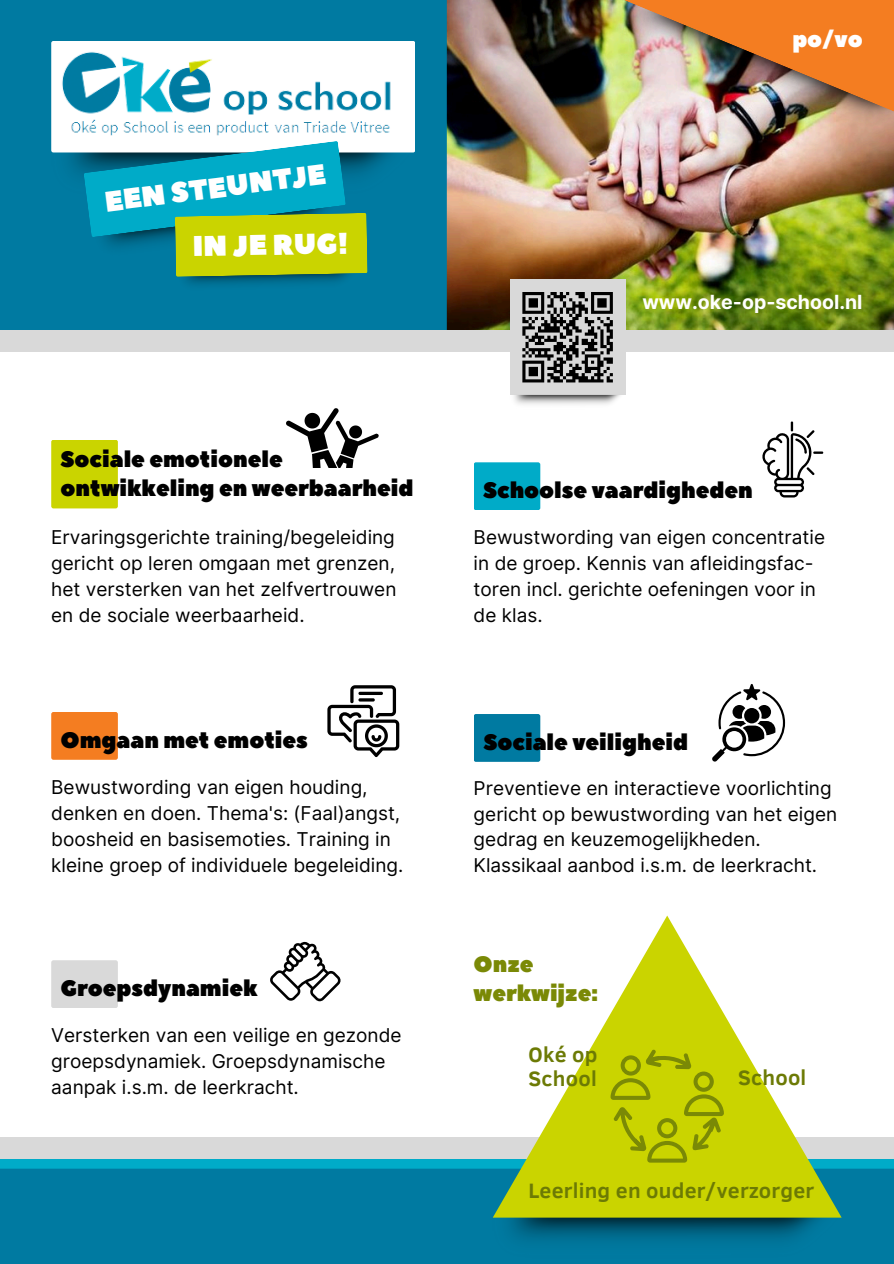
<style>
.page{position:relative;width:894px;height:1264px;background:#fff}
.page>*{position:absolute;margin:0;border:0;box-sizing:border-box;transform-origin:0 0}
.t1{font:28.5px "Peace Sans";color:#fff}
.t2{font:22.35px/28.8px "Peace Sans";color:#000}
.t3{font:22.35px "Peace Sans";color:#7a8906}
.t4{font:22.35px "Peace Sans";color:#fff}
.t5{font:700 21.3px/23.7px "Clear Sans";letter-spacing:.01em;color:#6c7a05}
.t6{font:700 19.5px "Inter";color:#fff}
.t7{font:19.05px/25.8px "Inter";color:#000}
</style>
<div class="page">
<svg style="left:0;top:1158px;width:893px;height:105px"></svg>
<img style="left:492px;top:1217px;width:349px;height:41px">
<div style="left:0;top:0;width:446px;height:330px;background:#007aa1"></div>
<img style="left:446px;top:155px;width:447px;height:175px">
<img style="left:174px;top:277px;width:193px;height:19px">
<svg style="left:51px;top:41px;width:364px;height:236px"></svg>
<img style="left:415px;top:0;width:478px;height:155px">
<img style="left:60px;top:50px;width:336px;height:90px">
<div style="left:0;top:330px;width:893px;height:21px;background:#d9d9d9"></div>
<div style="left:509px;top:279px;width:116px;height:116px;background:#d9d9d9"></div>
<svg style="left:522px;top:292px;width:91px;height:91px"></svg>
<img style="left:509px;top:391px;width:111px;height:14px">
<svg style="left:327px;top:685px;width:72px;height:72px"></svg>
<div style="left:0;top:1137px;width:893px;height:21px;background:#d9d9d9"></div>
<svg style="left:492px;top:915px;width:349px;height:302px"></svg>
<svg style="left:610px;top:1045px;width:114px;height:117px"></svg>
<svg style="left:762px;top:421px;width:61px;height:76px"></svg>
<div style="left:473px;top:462px;width:67px;height:48px;background:#00abc8;border-radius:2px"></div>
<div style="left:51px;top:712px;width:67px;height:47px;background:#f47d21;border-radius:2px"></div>
<div style="left:51px;top:960px;width:67px;height:48px;background:#d9d9d9;border-radius:2px"></div>
<div style="left:473px;top:714px;width:67px;height:47px;background:#007aa1;border-radius:2px"></div>
<svg style="left:712px;top:684px;width:72px;height:77px"></svg>
<svg style="left:286px;top:408px;width:93px;height:59px"></svg>
<div style="left:51px;top:439px;width:67px;height:69px;background:#cad400;border-radius:2px"></div>
<svg style="left:270px;top:941px;width:71px;height:60px"></svg>
<p class="t1" style="left:102px;top:183px;width:224px;rotate:-7deg">EEN STEUNTJE</p>
<p class="t1" style="left:192px;top:227px;width:157px;rotate:-1deg">IN JE RUG!</p>
<p class="t2" style="left:61px;top:446px;width:354px">Sociale emotionele ontwikkeling en weerbaarheid</p>
<p class="t7" style="left:51px;top:524px;width:347px;text-align:justify">Ervaringsgerichte training/begeleiding gericht op leren omgaan met grenzen, het versterken van het zelfvertrouwen en de sociale weerbaarheid.</p>
<p class="t2" style="left:61px;top:726px;width:249px">Omgaan met emoties</p>
<p class="t7" style="left:51px;top:774px;width:353px">Bewustwording van eigen houding, denken en doen. Thema's: (Faal)angst, boosheid en basisemoties. Training in kleine groep of individuele begeleiding.</p>
<p class="t2" style="left:61px;top:974px;width:198px">Groepsdynamiek</p>
<p class="t7" style="left:51px;top:1022px;width:352px">Versterken van een veilige en gezonde groepsdynamiek. Groepsdynamische aanpak i.s.m. de leerkracht.</p>
<p class="t4" style="left:792px;top:24px;width:72px">po/vo</p>
<p class="t6" style="left:642px;top:290px;width:222px">www.oke-op-school.nl</p>
<p class="t2" style="left:483px;top:476px;width:271px">Schoolse vaardigheden</p>
<p class="t7" style="left:473px;top:524px;width:353px">Bewustwording van eigen concentratie in de groep. Kennis van afleidingsfac&shy;toren incl. gerichte oefeningen voor in de klas.</p>
<p class="t2" style="left:483px;top:728px;width:206px">Sociale veiligheid</p>
<p class="t7" style="left:473px;top:774px;width:365px">Preventieve en interactieve voorlichting gericht op bewustwording van het eigen gedrag en keuzemogelijkheden.<br>Klassikaal aanbod i.s.m. de leerkracht.</p>
<p class="t3" style="left:473px;top:949px;width:61px">Onze</p>
<h2 class="t3" style="left:473px;top:978px;width:126px">werkwijze:</h2>
<p class="t5" style="left:528px;top:1041px;width:70px">Oké op<br>School</p>
<p class="t5" style="left:738px;top:1064px;width:70px">School</p>
<h1 class="t5" style="left:528px;top:1177px;width:287px">Leerling en ouder/verzorger</h1>
</div>
